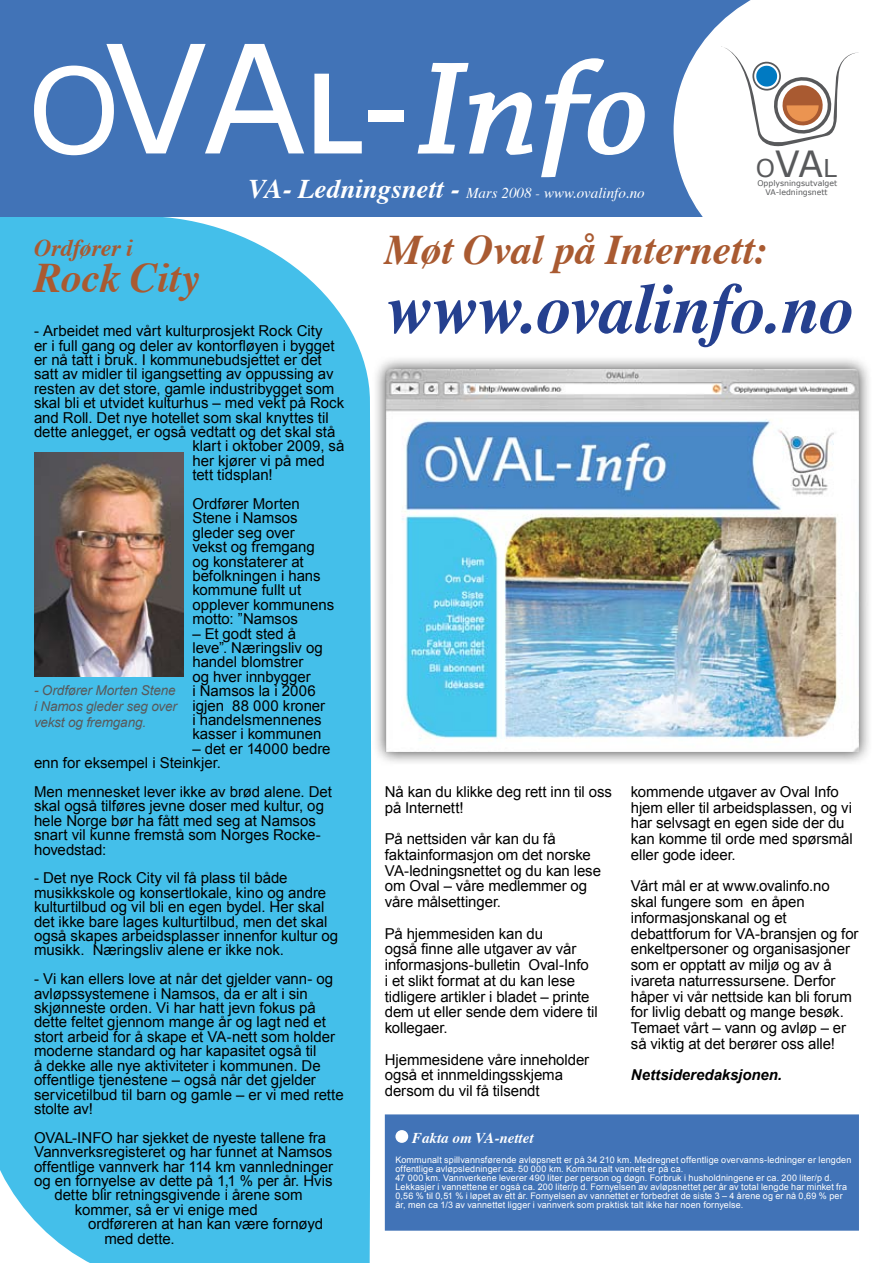
<style>
.page{position:relative;width:893px;height:1263px;background:#fff}
.page>*{position:absolute;margin:0;border:0;box-sizing:border-box;transform-origin:0 0}
.t1{font:italic 700 70.5px "Times";letter-spacing:-.02em;color:#25408f}
.t2{font:italic 700 42px "Times";letter-spacing:-.01em;color:#a95a31}
.t3{font:24.6px "Verdana";color:#58595b}
.t4{font:italic 700 24px "Times";letter-spacing:-.005em;color:#a95a31}
.t5{font:15px/14.4px "Arial";letter-spacing:-.005em;color:#000}
.t6{font:italic 15px "Times";color:#fff}
.t7{font:italic 700 15px "Arial";letter-spacing:-.005em;color:#000}
.t8{font:italic 700 15px "Times";color:#fff}
.t9{font:italic 13.5px/16.2px "Arial";letter-spacing:-.01em;color:#58595b;text-align:justify}
.t10{font:9px/9px "Arial";letter-spacing:.015em;color:#fff}
.t11{font:7.8px/8.7px "Verdana";color:#58595b;text-align:center}
.s1{font-size:36px}
.s2{font-weight:700;font-size:27px}
</style>
<div class="page">
<div style="left:371px;top:354px;width:509px;height:419px;background:#000;opacity:.75"></div>
<img style="left:386px;top:369px;width:473px;height:383px">
<div style="left:0;top:217px;width:371px;height:1046px;background:#44bfea"></div>
<div style="left:0;top:0;width:893px;height:217px;background:#4173b7"></div>
<svg style="left:674px;top:0;width:219px;height:217px;background:#e3ebf4"></svg>
<svg style="left:722px;top:44px;width:137px;height:153px;background:#ece9e7"></svg>
<svg style="left:418px;top:63px;width:114px;height:92px"></svg>
<svg style="left:541px;top:58px;width:104px;height:119px"></svg>
<div style="left:368px;top:110px;width:35px;height:12px;background:#fff"></div>
<svg style="left:34px;top:44px;width:270px;height:111px"></svg>
<svg style="left:314px;top:74px;width:48px;height:79px"></svg>
<img style="left:34px;top:452px;width:150px;height:224px">
<div style="left:385px;top:1114px;width:474px;height:117px;background:#4173b7"></div>
<div style="left:396px;top:1131px;width:11px;height:11px;background:#fff;border-radius:50%"></div>
<div style="left:395px;top:1130px;width:13px;height:13px;border:2px solid #fff;border-radius:50%"></div>
<h3 class="t3" style="left:756px;top:152px;width:83px">O<span class="s1">VA</span>L</h3>
<p class="t6" style="left:248px;top:180px;width:398px"><span class="s2">VA- Ledningsnett -</span> Mars 2008 - www.ovalinfo.no</p>
<p class="t11" style="left:757px;top:179px;width:81px">Opplysningsutvalget<br>VA-ledningsnett</p>
<h3 class="t4" style="left:34px;top:225px;width:100px">Ordfører i</h3>
<h2 class="t2" style="left:34px;top:238px;width:167px">Rock City</h2>
<p class="t5" style="left:34px;top:324px;width:290px">- Arbeidet med vårt kulturprosjekt Rock City</p>
<p class="t5" style="left:34px;top:338px;width:302px">er i full gang og deler av kontorfløyen i bygget</p>
<p class="t5" style="left:34px;top:352px;width:289px">er nå tatt i bruk. I kommunebudsjettet er det</p>
<p class="t5" style="left:34px;top:367px;width:301px">satt av midler til igangsetting av oppussing av</p>
<p class="t5" style="left:34px;top:381px;width:302px">resten av det store, gamle industribygget som</p>
<p class="t5" style="left:34px;top:396px;width:312px">skal bli et utvidet kulturhus – med vekt på Rock</p>
<p class="t5" style="left:34px;top:410px;width:296px">and Roll. Det nye hotellet som skal knyttes til</p>
<p class="t5" style="left:34px;top:424px;width:303px">dette anlegget, er også vedtatt og det skal stå</p>
<p class="t5" style="left:192px;top:439px;width:153px">klart i oktober 2009, så</p>
<p class="t5" style="left:192px;top:453px;width:134px">her kjører vi på med</p>
<p class="t5" style="left:192px;top:468px;width:82px">tett tidsplan!</p>
<p class="t5" style="left:192px;top:496px;width:143px">Ordfører Morten<br>Stene i Namsos gleder seg over<br>vekst og fremgang og konstaterer at befolkningen i hans kommune fullt ut opplever kommunens motto: ”Namsos</p>
<p class="t5" style="left:192px;top:626px;width:134px">– Et godt sted å leve”. Næringsliv og handel blomstrer<br>og hver innbygger<br>i Namsos la i 2006 igjen 88 000 kroner i handelsmennenes kasser i kommunen</p>
<p class="t5" style="left:34px;top:741px;width:298px;text-indent:158px">– det er 14000 bedre enn for eksempel i Steinkjer.</p>
<p class="t5" style="left:34px;top:784px;width:299px">Men mennesket lever ikke av brød alene. Det skal også tilføres jevne doser med kultur, og hele Norge bør ha fått med seg at Namsos snart vil kunne fremstå som Norges Rocke&shy;hovedstad:</p>
<p class="t5" style="left:34px;top:871px;width:306px">- Det nye Rock City vil få plass til både musikkskole og konsertlokale, kino og andre kulturtilbud og vil bli en egen bydel. Her skal det ikke bare lages kulturtilbud, men det skal også skapes arbeidsplasser innenfor kultur og musikk. Næringsliv alene er ikke nok.</p>
<p class="t5" style="left:34px;top:972px;width:311px">- Vi kan ellers love at når det gjelder vann- og avløpssystemene i Namsos, da er alt i sin skjønneste orden. Vi har hatt jevn fokus på dette feltet gjennom mange år og lagt ned et stort arbeid for å skape et VA-nett som holder moderne standard og har kapasitet også til<br>å dekke alle nye aktiviteter i kommunen. De offentlige tjenestene – også når det gjelder servicetilbud til barn og gamle – er vi med rette stolte av!</p>
<p class="t5" style="left:34px;top:1130px;width:294px">OVAL-INFO har sjekket de nyeste tallene fra</p>
<p class="t5" style="left:34px;top:1144px;width:300px">Vannverksregisteret og har funnet at Namsos</p>
<p class="t5" style="left:34px;top:1159px;width:301px">offentlige vannverk har 114 km vannledninger</p>
<p class="t5" style="left:34px;top:1173px;width:300px">og en fornyelse av dette på 1,1 % per år. Hvis</p>
<p class="t5" style="left:54px;top:1188px;width:250px">dette blir retningsgivende i årene som</p>
<p class="t5" style="left:75px;top:1202px;width:184px">kommer, så er vi enige med</p>
<p class="t5" style="left:88px;top:1216px;width:237px">ordføreren at han kan være fornøyd</p>
<p class="t5" style="left:104px;top:1231px;width:72px">med dette.</p>
<p class="t9" style="left:34px;top:682px;width:144px">- Ordfører Morten Stene i Namos gleder seg over vekst og fremgang.</p>
<h2 class="t2" style="left:385px;top:210px;width:384px">Møt Oval på Internett:</h2>
<h1 class="t1" style="left:385px;top:243px;width:470px">www.ovalinfo.no</h1>
<p class="t5" style="left:385px;top:784px;width:229px;line-height:15.8px">Nå kan du klikke deg rett inn til oss på Internett!</p>
<p class="t5" style="left:385px;top:831px;width:218px;line-height:15.8px">På nettsiden vår kan du få faktainformasjon om det norske<br>VA-ledningsnettet og du kan lese om Oval – våre medlemmer og våre målsettinger.</p>
<p class="t5" style="left:385px;top:925px;width:214px;line-height:15.8px">På hjemmesiden kan du<br>også finne alle utgaver av vår informasjons-bulletin Oval-Info<br>i et slikt format at du kan lese tidligere artikler i bladet – printe dem ut eller sende dem videre til kollegaer.</p>
<p class="t5" style="left:385px;top:1051px;width:206px;line-height:15.8px">Hjemmesidene våre inneholder også et innmeldingsskjema dersom du vil få tilsendt</p>
<p class="t8" style="left:412px;top:1124px;width:123px">Fakta om VA-nettet</p>
<p class="t5" style="left:631px;top:784px;width:223px;line-height:15.8px">kommende utgaver av Oval Info hjem eller til arbeidsplassen, og vi har selvsagt en egen side der du kan komme til orde med spørsmål eller gode ideer.</p>
<p class="t5" style="left:631px;top:878px;width:229px;line-height:15.8px">Vårt mål er at www.ovalinfo.no skal fungere som en åpen informasjonskanal og et debattforum for VA-bransjen og for enkeltpersoner og organisasjoner som er opptatt av miljø og av å ivareta naturressursene. Derfor håper vi vår nettside kan bli forum for livlig debatt og mange besøk.<br>Temaet vårt – vann og avløp – er så viktig at det berører oss alle!</p>
<p class="t7" style="left:631px;top:1066px;width:153px">Nettsideredaksjonen.</p>
<p class="t10" style="left:395px;top:1155px;width:457px">Kommunalt spillvannsførende avløpsnett er på 34 210 km. Medregnet offentlige overvanns-ledninger er lengden offentlige avløpsledninger ca. 50 000 km. Kommunalt vannett er på ca.<br>47 000 km. Vannverkene leverer 490 liter per person og døgn. Forbruk i husholdningene er ca. 200 liter/p d.<br>Lekkasjer i vannettene er også ca. 200 liter/p d. Fornyelsen av avløpsnettet per år av total lengde har minket fra 0,56 % til 0,51 % i løpet av ett år. Fornyelsen av vannettet er forbedret de siste 3 – 4 årene og er nå 0,69 % per år, men ca 1/3 av vannettet ligger i vannverk som praktisk talt ikke har noen fornyelse.</p>
</div>
